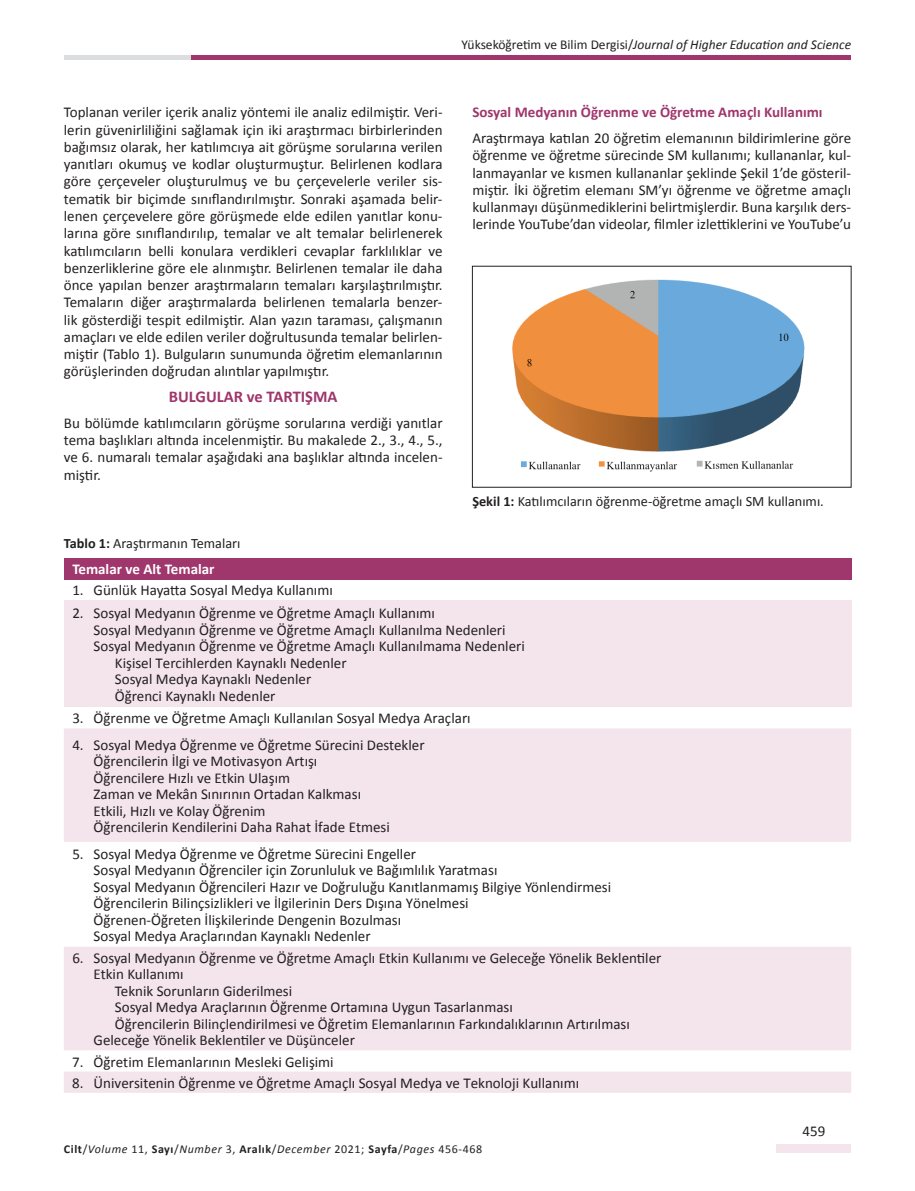
<style>
.page{position:relative;width:915px;height:1191px;background:#fff}
.page>*{position:absolute;margin:0;border:0;box-sizing:border-box;transform-origin:0 0}
.t1{font:700 16.5px "Calibri";color:#9f366c}
.t2{font:15px/17.2px "Calibri";color:#231f20;text-align:justify}
.t3{font:700 15px "Calibri";color:#9f366c}
.t4{font:700 15px "Calibri";color:#fff}
.t5{font:14.25px "Calibri";color:#231f20}
.t6{font:italic 13.5px "Calibri";color:#231f20}
.t7{font:italic 12px "Calibri";letter-spacing:.05em;color:#231f20}
.s1{font-style:normal}
.s2{font-weight:700}
.s3{font-weight:700;font-style:normal}
</style>
<div class="page">
<div style="left:776px;top:1144px;width:74px;height:8px;background:#f3e5eb"></div>
<div style="left:64px;top:55px;width:132px;height:5px;background:#dcdddf"></div>
<div style="left:191px;top:55px;width:659px;height:5px;background:#9f366c"></div>
<div style="left:64px;top:558px;width:786px;height:21px;background:#9f366c"></div>
<div style="left:64px;top:600px;width:786px;height:107px;background:#f3e5eb"></div>
<svg style="left:64px;top:728px;width:786px;height:364px;fill:#f3e5eb"></svg>
<img style="left:512px;top:279px;width:293px;height:193px">
<p class="t6" style="left:461px;top:36px;width:391px"><span class="s1">Yükseköğretim ve Bilim Dergisi/</span>Journal of Higher Education and Science</p>
<p class="t2" style="left:64px;top:104px;width:380px">Toplanan veriler içerik analiz yöntemi ile analiz edilmiştir. Veri&shy;lerin güvenirliliğini sağlamak için iki araştırmacı birbirlerinden bağımsız olarak, her katılımcıya ait görüşme sorularına verilen yanıtları okumuş ve kodlar oluşturmuştur. Belirlenen kodlara göre çerçeveler oluşturulmuş ve bu çerçevelerle veriler sis&shy;tematik bir biçimde sınıflandırılmıştır. Sonraki aşamada belir&shy;lenen çerçevelere göre görüşmede elde edilen yanıtlar konu&shy;larına göre sınıflandırılıp, temalar ve alt temalar belirlenerek katılımcıların belli konulara verdikleri cevaplar farklılıklar ve benzerliklerine göre ele alınmıştır. Belirlenen temalar ile daha önce yapılan benzer araştırmaların temaları karşılaştırılmıştır.<br>Temaların diğer araştırmalarda belirlenen temalarla benzer&shy;lik gösterdiği tespit edilmiştir. Alan yazın taraması, çalışmanın amaçları ve elde edilen veriler doğrultusunda temalar belirlen&shy;miştir (Tablo 1). Bulguların sunumunda öğretim elemanlarının görüşlerinden doğrudan alıntılar yapılmıştır.</p>
<p class="t1" style="left:169px;top:386px;width:170px">BULGULAR ve TARTIŞMA</p>
<p class="t2" style="left:64px;top:414px;width:380px">Bu bölümde katılımcıların görüşme sorularına verdiği yanıtlar tema başlıkları altında incelenmiştir. Bu makalede 2., 3., 4., 5., ve 6. numaralı temalar aşağıdaki ana başlıklar altında incelen&shy;miştir.</p>
<p class="t3" style="left:472px;top:103px;width:351px">Sosyal Medyanın Öğrenme ve Öğretme Amaçlı Kullanımı</p>
<p class="t2" style="left:472px;top:130px;width:380px">Araştırmaya katılan 20 öğretim elemanının bildirimlerine göre öğrenme ve öğretme sürecinde SM kullanımı; kullananlar, kul&shy;lanmayanlar ve kısmen kullananlar şeklinde Şekil 1’de gösteril&shy;miştir. İki öğretim elemanı SM’yı öğrenme ve öğretme amaçlı kullanmayı düşünmediklerini belirtmişlerdir. Buna karşılık ders&shy;lerinde YouTube’dan videolar, filmler izlettiklerini ve YouTube’u</p>
<p class="t5" style="left:472px;top:492px;width:353px"><span class="s2">Şekil 1:</span> Katılımcıların öğrenme-öğretme amaçlı SM kullanımı.</p>
<p class="t5" style="left:64px;top:534px;width:178px"><span class="s2">Tablo 1:</span> Araştırmanın Temaları</p>
<p class="t4" style="left:72px;top:559px;width:144px">Temalar ve Alt Temalar</p>
<p class="t2" style="left:72px;top:582px;width:262px">1. Günlük Hayatta Sosyal Medya Kullanımı</p>
<p class="t2" style="left:72px;top:604px;width:364px">2. Sosyal Medyanın Öğrenme ve Öğretme Amaçlı Kullanımı</p>
<p class="t2" style="left:94px;top:621px;width:413px">Sosyal Medyanın Öğrenme ve Öğretme Amaçlı Kullanılma Nedenleri</p>
<p class="t2" style="left:94px;top:637px;width:432px">Sosyal Medyanın Öğrenme ve Öğretme Amaçlı Kullanılmama Nedenleri</p>
<p class="t2" style="left:115px;top:654px;width:233px">Kişisel Tercihlerden Kaynaklı Nedenler</p>
<p class="t2" style="left:115px;top:670px;width:198px">Sosyal Medya Kaynaklı Nedenler</p>
<p class="t2" style="left:115px;top:687px;width:162px">Öğrenci Kaynaklı Nedenler</p>
<p class="t2" style="left:72px;top:710px;width:400px">3. Öğrenme ve Öğretme Amaçlı Kullanılan Sosyal Medya Araçları</p>
<p class="t2" style="left:94px;top:736px;width:332px;line-height:16.5px;text-align:left;text-indent:-21px">4. Sosyal Medya Öğrenme ve Öğretme Sürecini Destekler Öğrencilerin İlgi ve Motivasyon Artışı<br>Öğrencilere Hızlı ve Etkin Ulaşım<br>Zaman ve Mekân Sınırının Ortadan Kalkması<br>Etkili, Hızlı ve Kolay Öğrenim<br>Öğrencilerin Kendilerini Daha Rahat İfade Etmesi</p>
<p class="t2" style="left:94px;top:845px;width:519px;line-height:16.5px;text-align:left;text-indent:-21px">5. Sosyal Medya Öğrenme ve Öğretme Sürecini Engeller<br>Sosyal Medyanın Öğrenciler için Zorunluluk ve Bağımlılık Yaratması<br>Sosyal Medyanın Öğrencileri Hazır ve Doğruluğu Kanıtlanmamış Bilgiye Yönlendirmesi Öğrencilerin Bilinçsizlikleri ve İlgilerinin Ders Dışına Yönelmesi<br>Öğrenen-Öğreten İlişkilerinde Dengenin Bozulması<br>Sosyal Medya Araçlarından Kaynaklı Nedenler</p>
<p class="t2" style="left:72px;top:949px;width:590px">6. Sosyal Medyanın Öğrenme ve Öğretme Amaçlı Etkin Kullanımı ve Geleceğe Yönelik Beklentiler</p>
<p class="t2" style="left:94px;top:965px;width:91px">Etkin Kullanımı</p>
<p class="t2" style="left:115px;top:982px;width:179px">Teknik Sorunların Giderilmesi</p>
<p class="t2" style="left:115px;top:998px;width:399px">Sosyal Medya Araçlarının Öğrenme Ortamına Uygun Tasarlanması</p>
<p class="t2" style="left:115px;top:1015px;width:516px">Öğrencilerin Bilinçlendirilmesi ve Öğretim Elemanlarının Farkındalıklarının Artırılması</p>
<p class="t2" style="left:94px;top:1031px;width:263px">Geleceğe Yönelik Beklentiler ve Düşünceler</p>
<p class="t2" style="left:72px;top:1053px;width:263px">7. Öğretim Elemanlarının Mesleki Gelişimi</p>
<p class="t2" style="left:72px;top:1074px;width:508px">8. Üniversitenin Öğrenme ve Öğretme Amaçlı Sosyal Medya ve Teknoloji Kullanımı</p>
<p class="t7" style="left:64px;top:1140px;width:419px"><span class="s3">Cilt</span><span class="s1">/</span>Volume <span class="s1">11,</span> <span class="s3">Sayı</span><span class="s1">/</span>Number <span class="s1">3,</span> <span class="s3">Aralık</span><span class="s1">/</span>December <span class="s1">2021;</span> <span class="s3">Sayfa</span><span class="s1">/</span>Pages <span class="s1">456-468</span></p>
<p class="t2" style="left:802px;top:1122px;width:24px">459</p>
</div>
